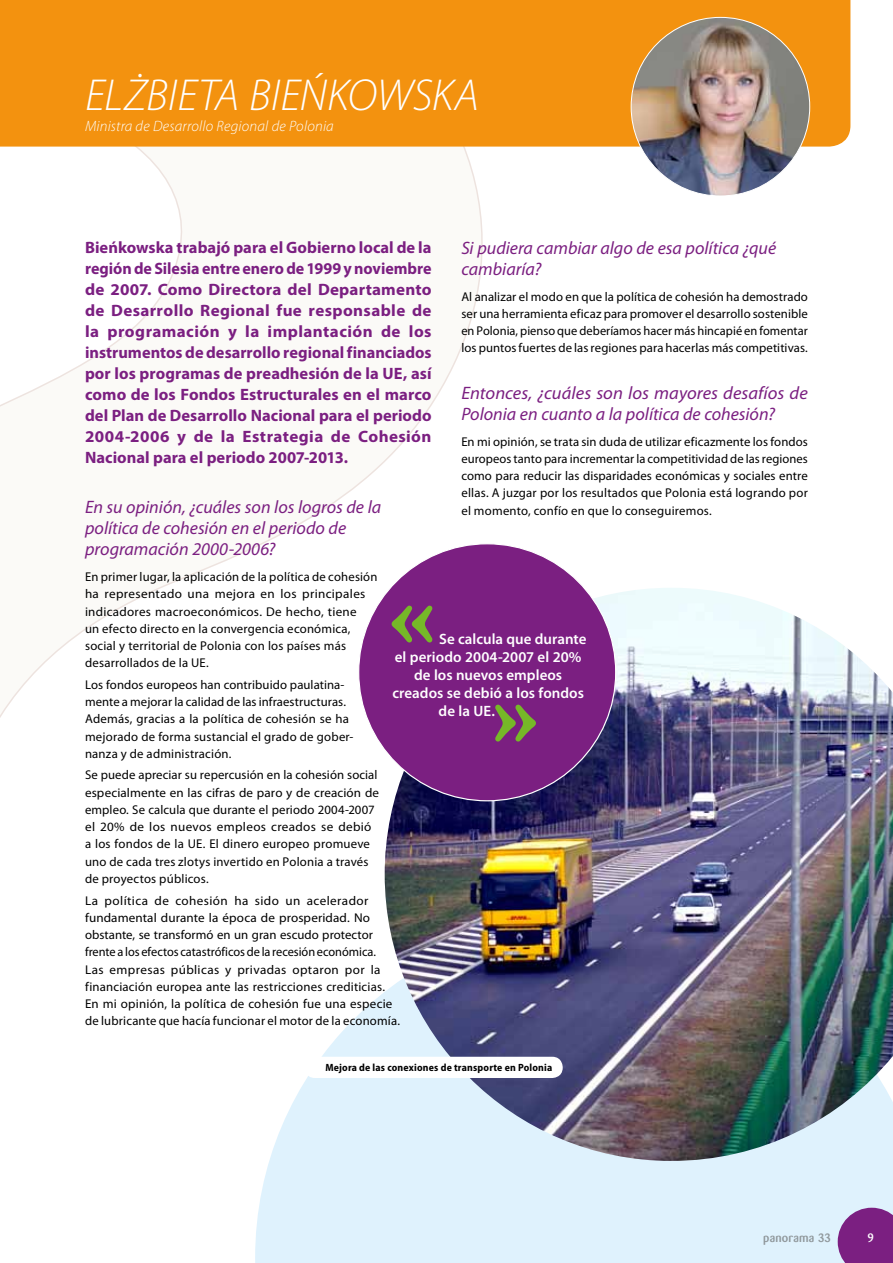
<style>
.page{position:relative;width:893px;height:1263px;background:#fff}
.page>*{position:absolute;margin:0;border:0;box-sizing:border-box;transform-origin:0 0}
.t1{font:700 100.5px "Barmeno";color:#76b828}
.t2{font:italic 300 45px "Myriad Pro";color:#fff}
.t3{font:italic 18px/21px "Myriad Pro";color:#7b1f81}
.t4{font:700 16.5px/21px "Myriad Pro";letter-spacing:.01em;color:#7b1f81;text-align:justify}
.t5{font:600 15px "Myriad Pro";color:#fff}
.t6{font:italic 300 15px "Myriad Pro";letter-spacing:.015em;color:#fff}
.t7{font:12.75px/17.2px "Myriad Pro";letter-spacing:.015em;color:#000}
.t8{font:500 12px "Barmeno";letter-spacing:.02em;color:#90989c}
.t9{font:500 12px "Barmeno";color:#fff}
.t10{font:700 semi-condensed 10.5px "Myriad Pro";letter-spacing:.02em;color:#000}
</style>
<div class="page">
<div style="left:255px;top:1161px;width:638px;height:102px;background:#dff2fd"></div>
<img style="left:522px;top:588px;width:371px;height:573px">
<svg style="left:0;top:147px;width:522px;height:1023px"></svg>
<div style="left:0;top:0;width:850px;height:147px;background:#f3920f"></div>
<svg style="left:838px;top:1208px;width:55px;height:55px;background:#85358e"></svg>
<div style="left:359px;top:544px;width:257px;height:257px;background:#7b1f81;border-radius:50%"></div>
<div style="left:304px;top:1057px;width:259px;height:21px;background:#fff;border-radius:11px"></div>
<img style="left:631px;top:17px;width:179px;height:179px;border-radius:89px">
<h2 class="t2" style="left:85px;top:71px;width:292px">Elżbieta Bieńkows</h2>
<h2 class="t2" style="left:432px;top:71px;width:49px">ka</h2>
<p class="t6" style="left:85px;top:118px;width:250px">Ministra de Desarrollo Regional de Polonia</p>
<p class="t4" style="left:85px;top:237px;width:348px">Bieńkowska trabajó para el Gobierno local de la región de Silesia entre enero de 1999 y noviembre de 2007. Como Directora del Departamento de Desarrollo Regional fue responsable de la programación y la implantación de los instrumentos de desarrollo regional financiados por los programas de preadhesión de la UE, así como de los Fondos Estructurales en el marco del Plan de Desarrollo Nacional para el periodo 2004-2006 y de la Estrategia de Cohesión Nacional para el periodo 2007-2013.</p>
<h3 class="t3" style="left:85px;top:497px;width:298px">En su opinión, ¿cuáles son los logros de la política de cohesión en el periodo de programación 2000-2006?</h3>
<p class="t7" style="left:85px;top:568px;width:294px">En primer lugar, la aplicación de la política de cohesión ha representado una mejora en los principales indicadores macroeconómicos. De hecho, tiene<br>un efecto directo en la convergencia económica, social y territorial de Polonia con los países más desarrollados de la UE.</p>
<p class="t7" style="left:85px;top:676px;width:270px">Los fondos europeos han contribuido paulatina&shy;mente a mejorar la calidad de las infraestructuras.<br>Además, gracias a la política de cohesión se ha mejorado de forma sustancial el grado de gober&shy;nanza y de administración.</p>
<p class="t7" style="left:85px;top:767px;width:296px">Se puede apreciar su repercusión en la cohesión social especialmente en las cifras de paro y de creación de empleo. Se calcula que durante el periodo 2004-2007 el 20% de los nuevos empleos creados se debió a los fondos de la UE. El dinero europeo promueve uno de cada tres zlotys invertido en Polonia a través de proyectos públicos.</p>
<p class="t7" style="left:85px;top:892px;width:316px">La política de cohesión ha sido un acelerador fundamental durante la época de prosperidad. No obstante, se transformó en un gran escudo protector frente a los efectos catastróficos de la recesión económica.<br>Las empresas públicas y privadas optaron por la financiación europea ante las restricciones crediticias.<br>En mi opinión, la política de cohesión fue una especie de lubricante que hacía funcionar el motor de la economía.</p>
<h3 class="t3" style="left:461px;top:238px;width:316px">Si pudiera cambiar algo de esa política ¿qué cambiaría?</h3>
<p class="t7" style="left:461px;top:288px;width:348px;text-align:justify">Al analizar el modo en que la política de cohesión ha demostrado ser una herramienta eficaz para promover el desarrollo sostenible en Polonia, pienso que deberíamos hacer más hincapié en fomentar los puntos fuertes de las regiones para hacerlas más competitivas.</p>
<h3 class="t3" style="left:461px;top:383px;width:348px">Entonces, ¿cuáles son los mayores desafíos de<br>Polonia en cuanto a la política de cohesión?</h3>
<p class="t7" style="left:461px;top:433px;width:348px;text-align:justify">En mi opinión, se trata sin duda de utilizar eficazmente los fondos europeos tanto para incrementar la competitividad de las regiones como para reducir las disparidades económicas y sociales entre ellas. A juzgar por los resultados que Polonia está logrando por el momento, confío en que lo conseguiremos.</p>
<h1 class="t1" style="left:390px;top:557px;width:48px">«</h1>
<p class="t5" style="left:439px;top:631px;width:149px">Se calcula que durante</p>
<p class="t5" style="left:395px;top:649px;width:188px">el periodo 2004-2007 el 20%</p>
<p class="t5" style="left:414px;top:667px;width:150px">de los nuevos empleos</p>
<p class="t5" style="left:392px;top:685px;width:193px">creados se debió a los fondos</p>
<p class="t5" style="left:439px;top:703px;width:58px">de la UE.</p>
<h1 class="t1" style="left:492px;top:656px;width:48px">»</h1>
<p class="t10" style="left:325px;top:1062px;width:228px">Mejora de las conexiones de transporte en Polonia</p>
<p class="t8" style="left:763px;top:1230px;width:69px">panorama 33</p>
<p class="t9" style="left:867px;top:1231px;width:8px">9</p>
</div>
